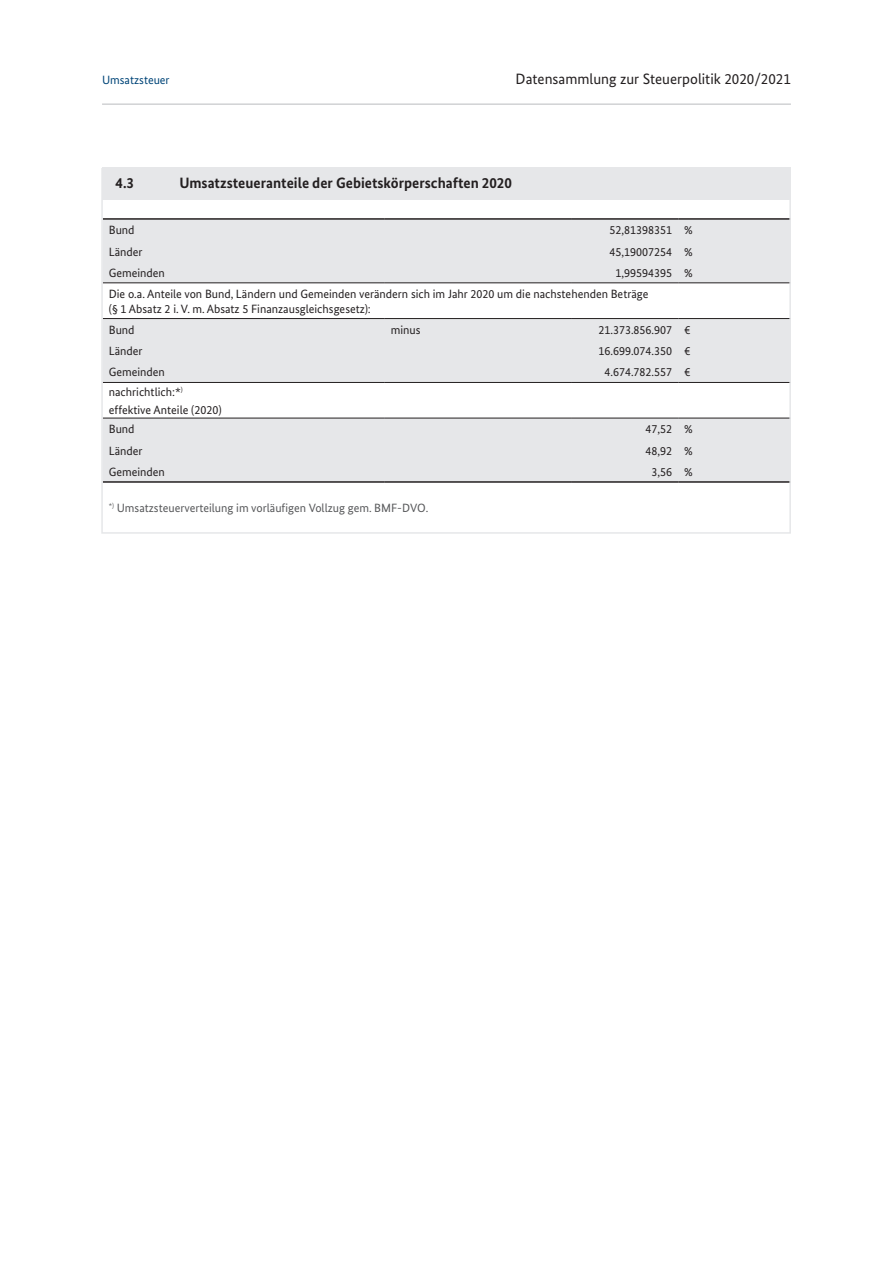
<style>
.page{position:relative;width:893px;height:1263px;background:#fff}
.page>*{position:absolute;margin:0;border:0;box-sizing:border-box;transform-origin:0 0}
.t1{font:700 15px "Bundes Sans";color:#231f20}
.t2{font:15px "Bundes Sans";color:#231f20}
.t3{font:12px/21.3px "Bundes Sans";color:#231f20}
.t4{font:12px "Bundes Sans";color:#57585a}
.t5{font:12px "Bundes Sans";color:#004578}
</style>
<div class="page">
<hr style="left:102px;top:103px;width:689px;height:2px;background:#d1d2d4">
<svg style="left:104px;top:220px;width:684px;height:261px;fill:#e6e7e9"></svg>
<hr style="left:103px;top:218px;width:282px;height:2px;background:#231f20">
<hr style="left:385px;top:218px;width:187px;height:2px;background:#231f20">
<hr style="left:572px;top:218px;width:106px;height:2px;background:#231f20">
<hr style="left:678px;top:218px;width:113px;height:2px;background:#231f20">
<hr style="left:103px;top:283px;width:282px;height:1px;background:#231f20">
<hr style="left:385px;top:283px;width:187px;height:1px;background:#231f20">
<hr style="left:572px;top:283px;width:106px;height:1px;background:#231f20">
<hr style="left:678px;top:283px;width:113px;height:1px;background:#231f20">
<hr style="left:103px;top:318px;width:282px;height:1px;background:#231f20">
<hr style="left:385px;top:318px;width:187px;height:1px;background:#231f20">
<hr style="left:572px;top:318px;width:106px;height:1px;background:#231f20">
<hr style="left:678px;top:318px;width:113px;height:1px;background:#231f20">
<hr style="left:103px;top:382px;width:282px;height:1px;background:#231f20">
<hr style="left:385px;top:382px;width:187px;height:1px;background:#231f20">
<hr style="left:572px;top:382px;width:106px;height:1px;background:#231f20">
<hr style="left:678px;top:382px;width:113px;height:1px;background:#231f20">
<hr style="left:103px;top:418px;width:282px;height:1px;background:#231f20">
<hr style="left:385px;top:418px;width:187px;height:1px;background:#231f20">
<hr style="left:572px;top:418px;width:106px;height:1px;background:#231f20">
<hr style="left:678px;top:418px;width:113px;height:1px;background:#231f20">
<hr style="left:103px;top:481px;width:282px;height:2px;background:#231f20">
<hr style="left:385px;top:481px;width:187px;height:2px;background:#231f20">
<hr style="left:572px;top:481px;width:106px;height:2px;background:#231f20">
<hr style="left:678px;top:481px;width:113px;height:2px;background:#231f20">
<div style="left:103px;top:168px;width:688px;height:32px;background:#e6e7e9"></div>
<div style="left:101px;top:168px;width:690px;height:366px;border:2px solid #e6e7e9"></div>
<p class="t5" style="left:102px;top:72px;width:69px">Umsatzsteuer</p>
<p class="t2" style="left:516px;top:69px;width:277px">Datensammlung zur Steuerpolitik 2020/2021</p>
<p class="t1" style="left:116px;top:174px;width:20px">4.3</p>
<p class="t1" style="left:179px;top:174px;width:334px">Umsatzsteueranteile der Gebietskörperschaften 2020</p>
<p class="t3" style="left:109px;top:219px;width:27px">Bund</p>
<p class="t3" style="left:610px;top:219px;width:85px">52,81398351 %</p>
<p class="t3" style="left:109px;top:241px;width:35px">Länder</p>
<p class="t3" style="left:610px;top:241px;width:85px">45,19007254 %</p>
<p class="t3" style="left:109px;top:262px;width:58px">Gemeinden</p>
<p class="t3" style="left:109px;top:262px;width:586px;text-indent:507px">1,99594395 %<br>Die o.a. Anteile von Bund, Ländern und Gemeinden verändern sich im Jahr 2020 um die nachstehenden Beträge</p>
<p class="t3" style="left:109px;top:298px;width:264px">(§ 1 Absatz 2 i. V. m. Absatz 5 Finanzausgleichsgesetz):<br>Bund</p>
<p class="t3" style="left:391px;top:319px;width:31px">minus</p>
<p class="t3" style="left:598px;top:319px;width:94px">21.373.856.907 €</p>
<p class="t3" style="left:109px;top:340px;width:35px">Länder</p>
<p class="t3" style="left:598px;top:340px;width:94px">16.699.074.350 €</p>
<p class="t3" style="left:109px;top:362px;width:58px">Gemeinden</p>
<p class="t3" style="left:604px;top:362px;width:88px">4.674.782.557 €</p>
<p class="t3" style="left:109px;top:383px;width:114px;line-height:17.9px">nachrichtlich:*<sup>) </sup>effektive Anteile (2020)</p>
<p class="t3" style="left:109px;top:418px;width:27px">Bund</p>
<p class="t3" style="left:646px;top:418px;width:49px">47,52 %</p>
<p class="t3" style="left:109px;top:440px;width:35px">Länder</p>
<p class="t3" style="left:646px;top:440px;width:49px">48,92 %</p>
<p class="t3" style="left:109px;top:461px;width:58px">Gemeinden</p>
<p class="t3" style="left:652px;top:461px;width:43px">3,56 %</p>
<p class="t4" style="left:109px;top:500px;width:321px"><sup>*)</sup> Umsatzsteuerverteilung im vorläufigen Vollzug gem. BMF-DVO.</p>
</div>
